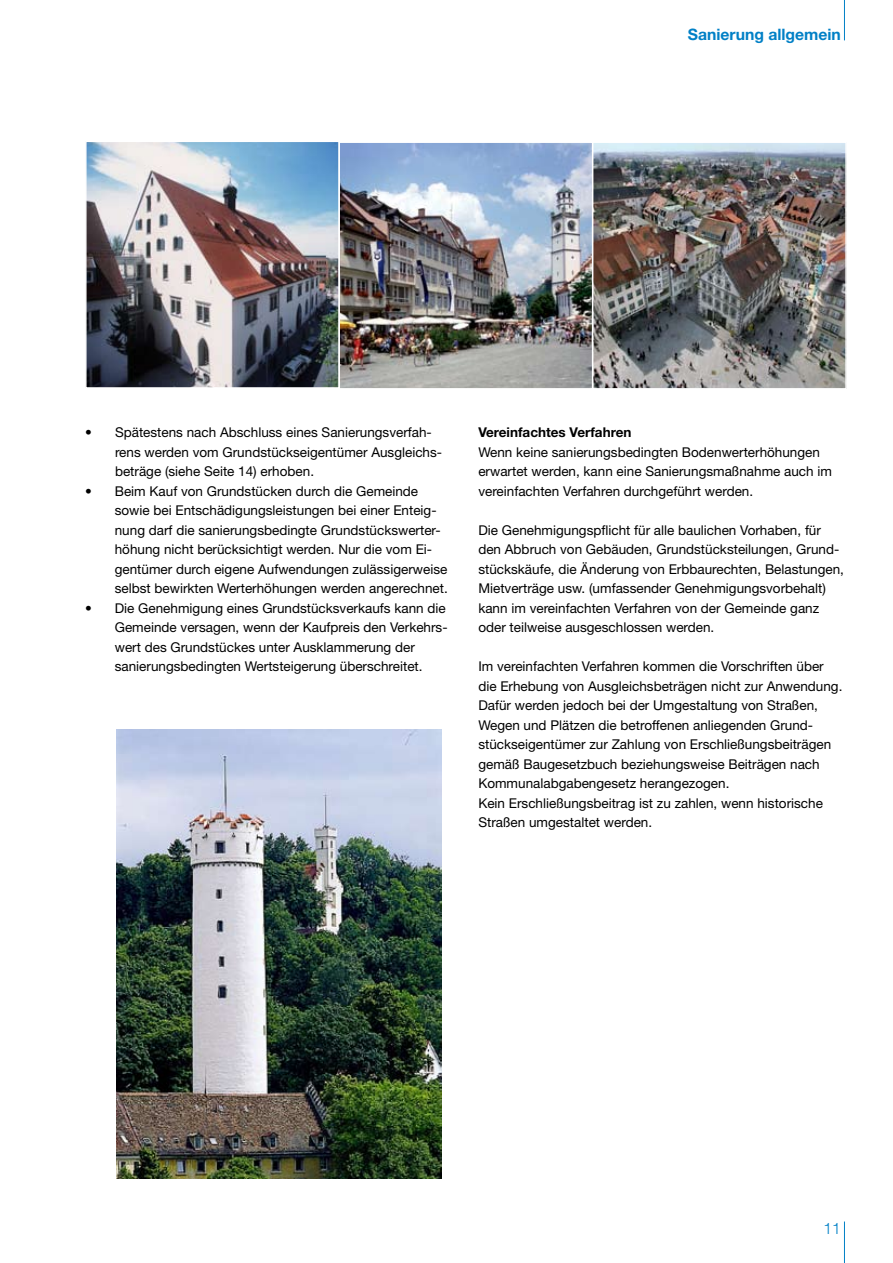
<style>
.page{position:relative;width:893px;height:1263px;background:#fff}
.page>*{position:absolute;margin:0;border:0;box-sizing:border-box;transform-origin:0 0}
.t1{font:700 15.75px "Helvetica Neue";color:#0080c6}
.t2{font:300 15.75px "Helvetica Neue";color:#0080c6}
.t3{font:13.5px/19.5px "Helvetica Neue";color:#000}
.t4{font:700 13.5px "Helvetica Neue";color:#000}
</style>
<div class="page">
<img style="left:88px;top:144px;width:756px;height:243px">
<div style="left:85px;top:141px;width:255px;height:248px;border:2px solid #fff"></div>
<div style="left:338px;top:141px;width:255px;height:249px;border:2px solid #fff"></div>
<div style="left:592px;top:141px;width:255px;height:249px;border:2px solid #fff"></div>
<hr style="left:844px;top:1221px;width:1px;height:42px;background:#0080c6">
<hr style="left:844px;top:0;width:1px;height:40px;background:#0080c6">
<img style="left:117px;top:730px;width:325px;height:448px">
<p class="t1" style="left:688px;top:25px;width:155px">Sanierung allgemein</p>
<p class="t3" style="left:115px;top:422px;width:329px;text-indent:-30px">• Spätestens nach Abschluss eines Sanierungsverfah&shy;rens werden vom Grundstückseigentümer Ausgleichs&shy;beträge (siehe Seite 14) erhoben.</p>
<p class="t3" style="left:115px;top:481px;width:335px;text-indent:-30px">• Beim Kauf von Grundstücken durch die Gemeinde sowie bei Entschädigungsleistungen bei einer Enteig&shy;nung darf die sanierungsbedingte Grundstückswerter&shy;höhung nicht berücksichtigt werden. Nur die vom Ei&shy;gentümer durch eigene Aufwendungen zulässigerweise selbst bewirkten Werterhöhungen werden angerechnet.</p>
<p class="t3" style="left:115px;top:598px;width:334px;text-indent:-30px">• Die Genehmigung eines Grundstücksverkaufs kann die Gemeinde versagen, wenn der Kaufpreis den Verkehrs&shy;wert des Grundstückes unter Ausklammerung der sanierungsbedingten Wertsteigerung überschreitet.</p>
<p class="t4" style="left:478px;top:424px;width:155px">Vereinfachtes Verfahren</p>
<p class="t3" style="left:478px;top:442px;width:355px">Wenn keine sanierungsbedingten Bodenwerterhöhungen erwartet werden, kann eine Sanierungsmaßnahme auch im vereinfachten Verfahren durchgeführt werden.</p>
<p class="t3" style="left:478px;top:520px;width:367px">Die Genehmigungspflicht für alle baulichen Vorhaben, für den Abbruch von Gebäuden, Grundstücksteilungen, Grund&shy;stückskäufe, die Änderung von Erbbaurechten, Belastungen, Mietverträge usw. (umfassender Genehmigungsvorbehalt) kann im vereinfachten Verfahren von der Gemeinde ganz oder teilweise ausgeschlossen werden.</p>
<p class="t3" style="left:478px;top:656px;width:366px">Im vereinfachten Verfahren kommen die Vorschriften über die Erhebung von Ausgleichsbeträgen nicht zur Anwendung.<br>Dafür werden jedoch bei der Umgestaltung von Straßen, Wegen und Plätzen die betroffenen anliegenden Grund&shy;stückseigentümer zur Zahlung von Erschließungsbeiträgen gemäß Baugesetzbuch beziehungsweise Beiträgen nach Kommunalabgabengesetz herangezogen.<br>Kein Erschließungsbeitrag ist zu zahlen, wenn historische Straßen umgestaltet werden.</p>
<p class="t2" style="left:823px;top:1219px;width:19px">11</p>
</div>
